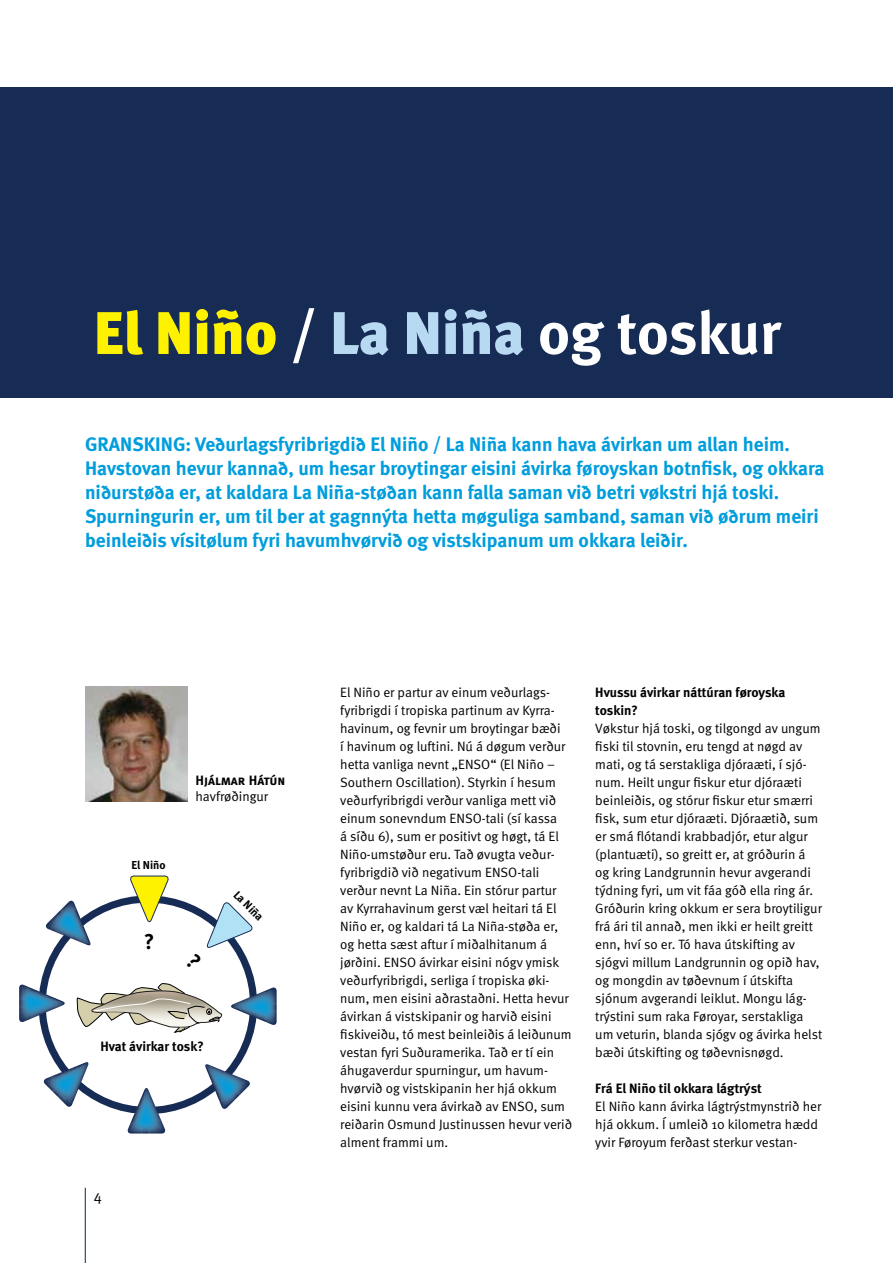
<style>
.page{position:relative;width:893px;height:1263px;background:#fff}
.page>*{position:absolute;margin:0;border:0;box-sizing:border-box;transform-origin:0 0}
.t1{font:700 60px "Meta";color:#fff}
.t2{font:700 21.6px "Meta";color:#000}
.t3{font:700 19.5px/24px "Meta";color:#009ddc}
.t4{font:15px "Meta Normal";color:#000}
.t5{font:13.5px/18px "Meta Normal";color:#000}
.t6{font:700 13.5px/18px "Meta";color:#000}
.t7{font:13.5px "Meta Bold Caps";color:#000}
.t8{font:700 11.55px "Meta";color:#000}
.s1{font-weight:900;color:#fff200}
.s2{font-weight:900;color:#b8d9f2}
</style>
<div class="page">
<hr style="left:85px;top:1188px;width:1px;height:75px;background:#002d56">
<div style="left:0;top:87px;width:893px;height:311px;background:#172c55"></div>
<img style="left:85px;top:687px;width:102px;height:114px">
<svg style="left:40px;top:897px;width:216px;height:216px"></svg>
<svg style="left:129px;top:875px;width:40px;height:48px"></svg>
<svg style="left:46px;top:901px;width:45px;height:44px"></svg>
<svg style="left:19px;top:984px;width:46px;height:38px"></svg>
<svg style="left:44px;top:1062px;width:44px;height:45px"></svg>
<svg style="left:128px;top:1088px;width:37px;height:45px"></svg>
<svg style="left:205px;top:1064px;width:45px;height:45px"></svg>
<svg style="left:231px;top:987px;width:46px;height:38px"></svg>
<svg style="left:77px;top:983px;width:145px;height:49px"></svg>
<svg style="left:185px;top:902px;width:68px;height:67px"></svg>
<h1 class="t1" style="left:94px;top:297px;width:689px"><span class="s1">El Niño</span> / <span class="s2">La Niña</span> og toskur</h1>
<p class="t3" style="left:85px;top:432px;width:741px">GRANSKING: Veðurlagsfyribrigdið El Niño / La Niña kann hava ávirkan um allan heim.<br>Havstovan hevur kannað, um hesar broytingar eisini ávirka føroyskan botnfisk, og okkara niðurstøða er, at kaldara La Niña-støðan kann falla saman við betri vøkstri hjá toski.<br>Spurningurin er, um til ber at gagnnýta hetta møguliga samband, saman við øðrum meiri beinleiðis vísitølum fyri havumhvørvið og vistskipanum um okkara leiðir.</p>
<p class="t8" style="left:132px;top:858px;width:36px">El Niño</p>
<h2 class="t2" style="left:144px;top:928px;width:12px">?</h2>
<p class="t7" style="left:195px;top:772px;width:92px">Hjálmar Hátún</p>
<p class="t5" style="left:195px;top:787px;width:74px">havfrøðingur</p>
<p class="t8" style="left:241px;top:888px;width:38px;rotate:45deg">La Niña</p>
<p class="t6" style="left:100px;top:1037px;width:105px">Hvat ávirkar tosk?</p>
<p class="t4" style="left:94px;top:1187px;width:10px">4</p>
<p class="t5" style="left:340px;top:683px;width:233px">El Niño er partur av einum veðurlags&shy;fyribrigdi í tropiska partinum av Kyrra&shy;havinum, og fevnir um broytingar bæði<br>í havinum og luftini. Nú á døgum verður hetta vanliga nevnt „ENSO“ (El Niño – Southern Oscillation). Styrkin í hesum veðurfyribrigdi verður vanliga mett við einum sonevndum ENSO-tali (sí kassa<br>á síðu 6), sum er positivt og høgt, tá El Niño-umstøður eru. Tað øvugta veður&shy;fyribrigdið við negativum ENSO-tali verður nevnt La Niña. Ein stórur partur av Kyrrahavinum gerst væl heitari tá El Niño er, og kaldari tá La Niña-støða er, og hetta sæst aftur í miðalhitanum á jørðini. ENSO ávirkar eisini nógv ymisk veðurfyribrigdi, serliga í tropiska øki&shy;num, men eisini aðrastaðni. Hetta hevur ávirkan á vistskipanir og harvið eisini fiskiveiðu, tó mest beinleiðis á leiðunum vestan fyri Suðuramerika. Tað er tí ein áhugaverdur spurningur, um havum&shy;hvørvið og vistskipanin her hjá okkum eisini kunnu vera ávirkað av ENSO, sum reiðarin Osmund Justinussen hevur verið alment frammi um.</p>
<p class="t6" style="left:595px;top:683px;width:192px">Hvussu ávirkar náttúran føroyska toskin?</p>
<p class="t5" style="left:595px;top:719px;width:228px">Vøkstur hjá toski, og tilgongd av ungum fiski til stovnin, eru tengd at nøgd av mati, og tá serstakliga djóraæti, í sjó&shy;num. Heilt ungur fiskur etur djóraæti beinleiðis, og stórur fiskur etur smærri fisk, sum etur djóraæti. Djóraætið, sum er smá flótandi krabbadjór, etur algur (plantuæti), so greitt er, at gróðurin á og kring Landgrunnin hevur avgerandi týdning fyri, um vit fáa góð ella ring ár.<br>Gróðurin kring okkum er sera broytiligur frá ári til annað, men ikki er heilt greitt enn, hví so er. Tó hava útskifting av sjógvi millum Landgrunnin og opið hav, og mongdin av tøðevnum í útskifta sjónum avgerandi leiklut. Mongu lág&shy;trýstini sum raka Føroyar, serstakliga um veturin, blanda sjógv og ávirka helst bæði útskifting og tøðevnisnøgd.</p>
<p class="t6" style="left:595px;top:1079px;width:168px">Frá El Niño til okkara lágtrýst</p>
<p class="t5" style="left:595px;top:1097px;width:228px">El Niño kann ávirka lágtrýstmynstrið her hjá okkum. Í umleið 10 kilometra hædd yvir Føroyum ferðast sterkur vestan-</p>
</div>
